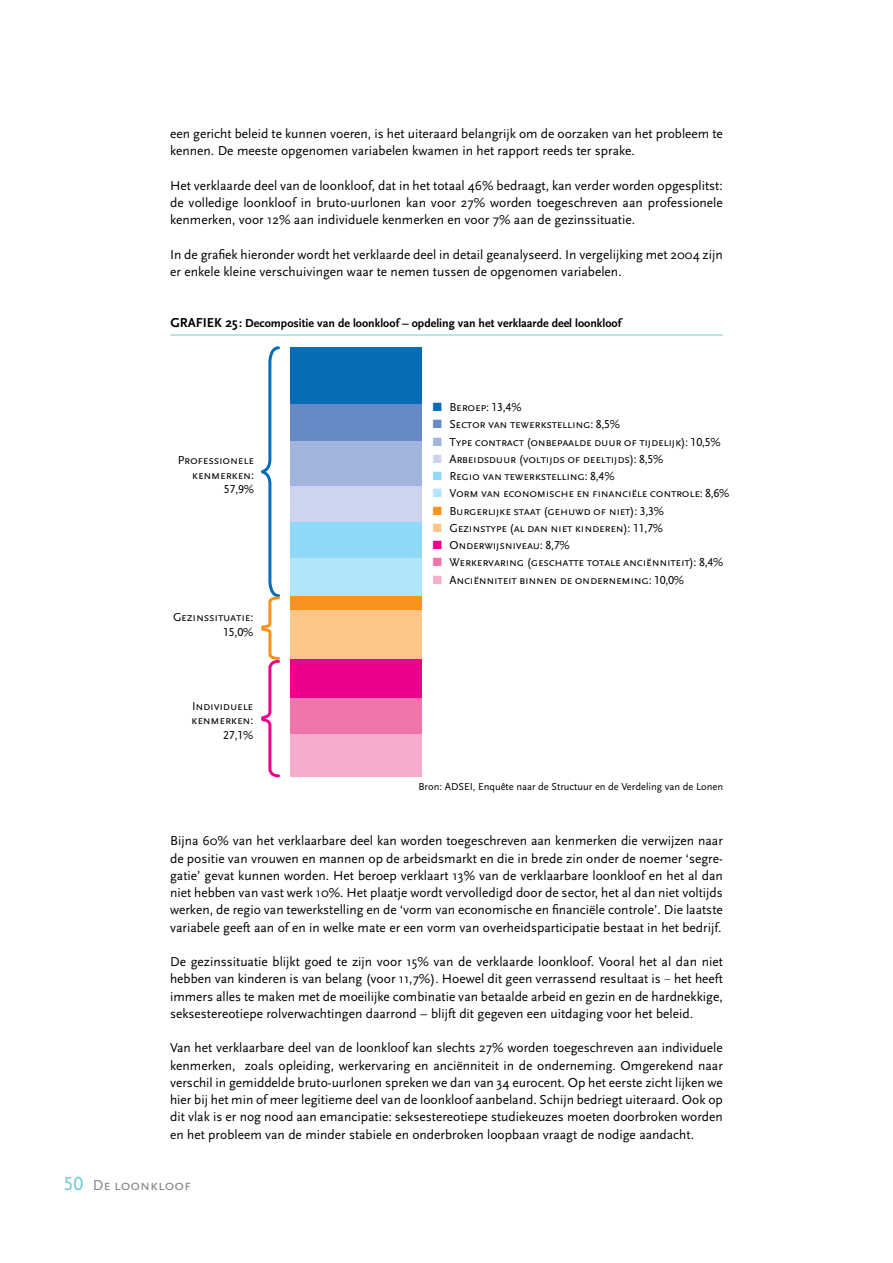
<style>
.page{position:relative;width:893px;height:1263px;background:#fff}
.page>*{position:absolute;margin:0;border:0;box-sizing:border-box;transform-origin:0 0}
.t1{font:19.5px "Scala Sans Caps";color:#71cbd2}
.t2{font:15px "Scala Sans Caps";color:#808285}
.t3{font:13.5px/17.2px "Scala Sans";color:#000;text-align:justify}
.t4{font:700 13.5px "Scala Sans";color:#000}
.t5{font:12px/17.2px "Scala Sans Caps";letter-spacing:-.025em;color:#000;text-align:right}
.t6{font:700 12px "Scala Sans";color:#000}
.t7{font:12px "Zapf Dingbats ITC";color:#056cb6}
.t8{font:12px "Zapf Dingbats ITC";color:#648ac7}
.t9{font:12px "Zapf Dingbats ITC";color:#a0b4dd}
.t10{font:12px "Zapf Dingbats ITC";color:#ccd5ed}
.t11{font:12px "Zapf Dingbats ITC";color:#8ed8f8}
.t12{font:12px "Zapf Dingbats ITC";color:#b1e3fa}
.t13{font:12px "Zapf Dingbats ITC";color:#f7931e}
.t14{font:12px "Zapf Dingbats ITC";color:#fdc689}
.t15{font:12px "Zapf Dingbats ITC";color:#ec008c}
.t16{font:12px "Zapf Dingbats ITC";color:#f173ac}
.t17{font:12px "Zapf Dingbats ITC";color:#f6adcd}
.t18{font:10.5px "Scala Sans";color:#000}
.s1{font-size:13.5px}
.s2{font-family:"Myriad Pro";font-weight:300}
</style>
<div class="page">
<div style="left:290px;top:347px;width:131px;height:379px;background:#056cb6"></div>
<div style="left:290px;top:405px;width:131px;height:321px;background:#648ac7"></div>
<div style="left:290px;top:442px;width:131px;height:284px;background:#a0b4dd"></div>
<div style="left:290px;top:487px;width:131px;height:239px;background:#ccd5ed"></div>
<div style="left:290px;top:523px;width:131px;height:203px;background:#8ed8f8"></div>
<div style="left:290px;top:559px;width:131px;height:167px;background:#b1e3fa"></div>
<div style="left:290px;top:596px;width:131px;height:130px;background:#f7931e"></div>
<div style="left:290px;top:610px;width:131px;height:116px;background:#fdc689"></div>
<div style="left:290px;top:660px;width:131px;height:66px;background:#ec008c"></div>
<div style="left:290px;top:699px;width:131px;height:35px;background:#f173ac"></div>
<div style="left:290px;top:734px;width:131px;height:43px;background:#f6adcd"></div>
<svg style="left:261px;top:346px;width:19px;height:432px"></svg>
<hr style="left:170px;top:335px;width:553px;height:1px;background:#71cbd2">
<p class="t3" style="left:170px;top:125px;width:554px">een gericht beleid te kunnen voeren, is het uiteraard belangrijk om de oorzaken van het probleem te kennen. De meeste opgenomen variabelen kwamen in het rapport reeds ter sprake.</p>
<p class="t3" style="left:170px;top:177px;width:554px">H et verklaarde deel van de loonkloof, dat in het totaal 46% bedraagt, kan verder worden opgesplitst: de volledige loonkloof in bruto-uurlonen kan voor 27% worden toegeschreven aan professionele kenmerken, voor 12% aan individuele kenmerken en voor 7% aan de gezinssituatie.</p>
<p class="t3" style="left:170px;top:246px;width:554px">In de grafiek hieronder wordt het verklaarde deel in detail geanalyseerd. In vergelijking met 2004 zijn er enkele kleine verschuivingen waar te nemen tussen de opgenomen variabelen.</p>
<p class="t4" style="left:170px;top:315px;width:18px">Grafiek</p>
<p class="t6" style="left:225px;top:316px;width:397px"><span class="s1">25</span> : Decompositie van de loonkloof – opdeling van het verklaarde deel loonkloof</p>
<p class="t5" style="left:178px;top:453px;width:78px;line-height:14.4px">Professionele kenmerken:<br>57,9%</p>
<p class="t5" style="left:173px;top:610px;width:82px;line-height:14.4px">Gezinssituatie:<br>15,0%</p>
<p class="t7" style="left:433px;top:401px;width:11px">■</p>
<p class="t8" style="left:433px;top:419px;width:11px">■</p>
<p class="t9" style="left:433px;top:436px;width:11px">■</p>
<p class="t10" style="left:433px;top:453px;width:11px">■</p>
<p class="t11" style="left:433px;top:470px;width:11px">■</p>
<p class="t12" style="left:433px;top:488px;width:11px">■</p>
<p class="t13" style="left:433px;top:505px;width:11px">■</p>
<p class="t14" style="left:433px;top:522px;width:11px">■</p>
<p class="t15" style="left:433px;top:539px;width:11px">■</p>
<p class="t16" style="left:433px;top:557px;width:11px">■</p>
<p class="t17" style="left:433px;top:574px;width:11px">■</p>
<p class="t5" style="left:449px;top:399px;width:281px;text-align:left">Beroep: 13,4%<br>Sector van tewerkstelling: 8,5%<br>Type contract (onbepaalde duur of tijdelijk): 10,5% Arbeidsduur (voltijds of deeltijds): 8,5%<br>Regio van tewerkstelling: 8,4%<br>Vorm van economische en financiële controle: 8,6% Burgerlijke staat (gehuwd of niet): 3,3%<br>Gezinstype (al dan niet kinderen): 11,7% Onderwijsniveau: 8,7%<br>Werkervaring (geschatte totale anciënniteit): 8,4% Anciënniteit binnen de onderneming: 10,0%</p>
<p class="t5" style="left:191px;top:699px;width:64px;line-height:14.4px">Individuele kenmerken:<br>27,1%</p>
<p class="t18" style="left:418px;top:781px;width:306px">Bron: ADSE I, Enquête naar de Structuur en de Verdeling van de Lonen</p>
<p class="t3" style="left:170px;top:833px;width:554px">Bijna 60% van het verklaarbare deel kan worden toegeschreven aan kenmerken die verwijzen naar de positie van vrouwen en mannen op de arbeidsmarkt en die in brede zin onder de noemer ‘segre&shy;gatie’ gevat kunnen worden. H et beroep verklaart 13% van de verklaarbare loonkloof en het al dan niet hebben van vast werk 10%. H et plaatje wordt vervolledigd door de sector, het al dan niet voltijds werken, de regio van tewerkstelling en de ‘vorm van economische en financiële controle’. Die laatste variabele geeft aan of en in welke mate er een vorm van overheidsparticipatie bestaat in het bedrijf.</p>
<p class="t3" style="left:170px;top:953px;width:554px">De gezinssituatie blijkt goed te zijn voor 15% van de verklaarde loonkloof. Vooral het al dan niet hebben van kinderen is van belang (voor 11,7%). H oewel dit geen verrassend resultaat is <span class="s2">–</span> het heeft immers alles te maken met de moeilijke combinatie van betaalde arbeid en gezin en de hardnekkige, seksestereotiepe rolverwachtingen daarrond – blijft dit gegeven een uitdaging voor het beleid.</p>
<p class="t3" style="left:170px;top:1040px;width:554px">Van het verklaarbare deel van de loonkloof kan slechts 27% worden toegeschreven aan individuele kenmerken, zoals opleiding, werkervaring en anciënniteit in de onderneming. Omgerekend naar verschil in gemiddelde bruto-uurlonen spreken we dan van 34 eurocent. Op het eerste zicht lijken we hier bij het min of meer legitieme deel van de loonkloof aanbeland. Schijn bedriegt uiteraard. Ook op dit vlak is er nog nood aan emancipatie: seksestereotiepe studiekeuzes moeten doorbroken worden en het probleem van de minder stabiele en onderbroken loopbaan vraagt de nodige aandacht.</p>
<h1 class="t1" style="left:64px;top:1173px;width:21px">50</h1>
<p class="t2" style="left:93px;top:1177px;width:100px">De loonkloof</p>
</div>
